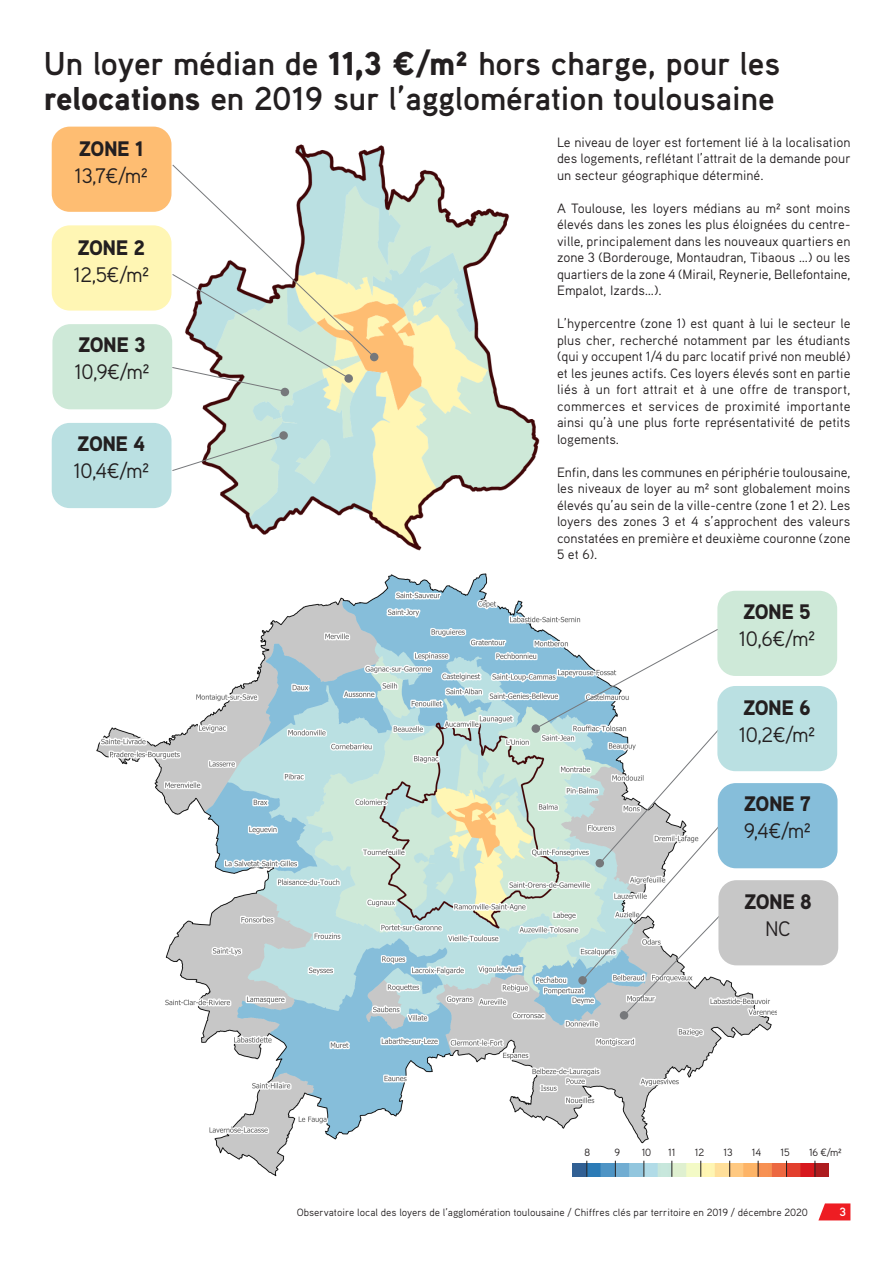
<style>
.page{position:relative;width:893px;height:1263px;background:#fff}
.page>*{position:absolute;margin:0;border:0;box-sizing:border-box;transform-origin:0 0}
.Ss_titre_18{font:700 33px/34.5px "Aaux Pro OT";color:#231f20}
.Texte{font:21px "Aaux Pro OT";letter-spacing:-.025em;color:#231f20}
.Texte-2{font:900 21px "Aaux Pro OT";letter-spacing:-.025em;color:#231f20}
.Texte-3{font:13.5px/16.5px "Aaux Pro OT";color:#231f20;text-align:justify}
.t1{font:700 12px "Aaux Pro OT";color:#fff}
.Texte-4{font:10.5px "Aaux Pro OT";color:#231f20}
.s1{font-weight:900}
</style>
<div class="page">
<svg style="left:818px;top:1203px;width:32px;height:17px"></svg>
<img style="left:135px;top:127px;width:405px;height:424px">
<div style="left:52px;top:127px;width:119px;height:85px;background:#febd72;border-radius:18px"></div>
<div style="left:52px;top:225px;width:119px;height:86px;background:#fff6b4;border-radius:18px"></div>
<div style="left:52px;top:324px;width:120px;height:85px;background:#cee9d8;border-radius:18px"></div>
<div style="left:52px;top:423px;width:119px;height:85px;background:#bae0e2;border-radius:18px"></div>
<svg style="left:171px;top:164px;width:204px;height:228px"></svg>
<svg style="left:171px;top:434px;width:115px;height:37px"></svg>
<div style="left:370px;top:353px;width:8px;height:8px;background:#76787b;border-radius:50%"></div>
<div style="left:344px;top:374px;width:9px;height:9px;background:#76787b;border-radius:50%"></div>
<div style="left:281px;top:388px;width:8px;height:8px;background:#76787b;border-radius:50%"></div>
<div style="left:279px;top:431px;width:9px;height:9px;background:#76787b;border-radius:50%"></div>
<img style="left:96px;top:573px;width:681px;height:604px">
<img style="left:573px;top:1164px;width:256px;height:13px">
<svg style="left:587px;top:1161px;width:1px;height:16px"></svg>
<svg style="left:615px;top:1161px;width:1px;height:16px"></svg>
<svg style="left:672px;top:1161px;width:1px;height:16px"></svg>
<svg style="left:700px;top:1161px;width:1px;height:16px"></svg>
<svg style="left:729px;top:1161px;width:1px;height:16px"></svg>
<svg style="left:758px;top:1161px;width:1px;height:16px"></svg>
<svg style="left:644px;top:1161px;width:1px;height:16px"></svg>
<svg style="left:786px;top:1161px;width:1px;height:16px"></svg>
<svg style="left:815px;top:1161px;width:1px;height:16px"></svg>
<div style="left:717px;top:591px;width:120px;height:85px;background:#cee9d8;border-radius:18px"></div>
<svg style="left:535px;top:628px;width:185px;height:388px"></svg>
<div style="left:718px;top:783px;width:119px;height:85px;background:#86beda;border-radius:18px"></div>
<div style="left:718px;top:880px;width:120px;height:85px;background:#c7c7c7;border-radius:18px"></div>
<div style="left:717px;top:686px;width:120px;height:85px;background:#bae0e2;border-radius:18px"></div>
<div style="left:531px;top:724px;width:9px;height:9px;background:#76787b;border-radius:50%"></div>
<div style="left:596px;top:859px;width:8px;height:8px;background:#76787b;border-radius:50%"></div>
<div style="left:578px;top:976px;width:9px;height:8px;background:#76787b;border-radius:50%"></div>
<div style="left:620px;top:1011px;width:8px;height:8px;background:#76787b;border-radius:50%"></div>
<p class="Ss_titre_18" style="left:44px;top:45px;width:738px">Un loyer médian de <span class="s1">11,3 €/m²</span> hors charge, pour les <span class="s1">relocations</span> en 2019 sur l’agglomération toulousaine</p>
<p class="Texte-2" style="left:79px;top:135px;width:66px">ZONE 1</p>
<p class="Texte" style="left:75px;top:162px;width:75px">13,7€/m²</p>
<p class="Texte-2" style="left:77px;top:234px;width:69px">ZONE 2</p>
<p class="Texte" style="left:73px;top:261px;width:77px">12,5€/m²</p>
<p class="Texte-2" style="left:78px;top:331px;width:69px">ZONE 3</p>
<p class="Texte" style="left:74px;top:359px;width:77px">10,9€/m²</p>
<p class="Texte-2" style="left:77px;top:430px;width:69px">ZONE 4</p>
<p class="Texte" style="left:73px;top:458px;width:77px">10,4€/m²</p>
<p class="Texte-3" style="left:557px;top:133px;width:295px">Le niveau de loyer est fortement lié à la localisation des logements, reflétant l’attrait de la demande pour un secteur géographique déterminé.</p>
<p class="Texte-3" style="left:557px;top:199px;width:295px">A Toulouse, les loyers médians au m² sont moins élevés dans les zones les plus éloignées du centre&shy;ville, principalement dans les nouveaux quartiers en zone 3 (Borderouge, Montaudran, Tibaous …) ou les quartiers de la zone 4 (Mirail, Reynerie, Bellefontaine, Empalot, Izards…).</p>
<p class="Texte-3" style="left:557px;top:315px;width:295px">L’hypercentre (zone 1) est quant à lui le secteur le plus cher, recherché notamment par les étudiants (qui y occupent 1/4 du parc locatif privé non meublé) et les jeunes actifs. Ces loyers élevés sont en partie liés à un fort attrait et à une offre de transport, commerces et services de proximité importante ainsi qu’à une plus forte représentativité de petits logements.</p>
<p class="Texte-3" style="left:557px;top:463px;width:295px">Enfin, dans les communes en périphérie toulousaine, les niveaux de loyer au m² sont globalement moins élevés qu’au sein de la ville-centre (zone 1 et 2). Les loyers des zones 3 et 4 s’approchent des valeurs constatées en première et deuxième couronne (zone 5 et 6).</p>
<p class="Texte-2" style="left:743px;top:598px;width:69px">ZONE 5</p>
<p class="Texte" style="left:739px;top:626px;width:78px">10,6€/m²</p>
<p class="Texte-2" style="left:743px;top:694px;width:69px">ZONE 6</p>
<p class="Texte" style="left:739px;top:722px;width:78px">10,2€/m²</p>
<p class="Texte-2" style="left:744px;top:790px;width:68px">ZONE 7</p>
<p class="Texte" style="left:744px;top:818px;width:69px">9,4€/m²</p>
<p class="Texte-2" style="left:744px;top:888px;width:69px">ZONE 8</p>
<p class="Texte" style="left:765px;top:915px;width:27px">NC</p>
<p class="Texte-4" style="left:584px;top:1146px;width:7px">8</p>
<p class="Texte-4" style="left:614px;top:1146px;width:7px">9</p>
<p class="Texte-4" style="left:642px;top:1146px;width:11px">10</p>
<p class="Texte-4" style="left:668px;top:1146px;width:9px">11</p>
<p class="Texte-4" style="left:695px;top:1146px;width:11px">12</p>
<p class="Texte-4" style="left:724px;top:1146px;width:10px">13</p>
<p class="Texte-4" style="left:752px;top:1146px;width:11px">14</p>
<p class="Texte-4" style="left:780px;top:1146px;width:11px">15</p>
<p class="Texte-4" style="left:809px;top:1146px;width:34px">16 €/m²</p>
<p class="Texte-4" style="left:297px;top:1205px;width:513px">Observatoire local des loyers de l’agglomération toulousaine / Chiffres clés par territoire en 2019 / décembre 2020</p>
<p class="t1" style="left:840px;top:1204px;width:8px">3</p>
</div>
